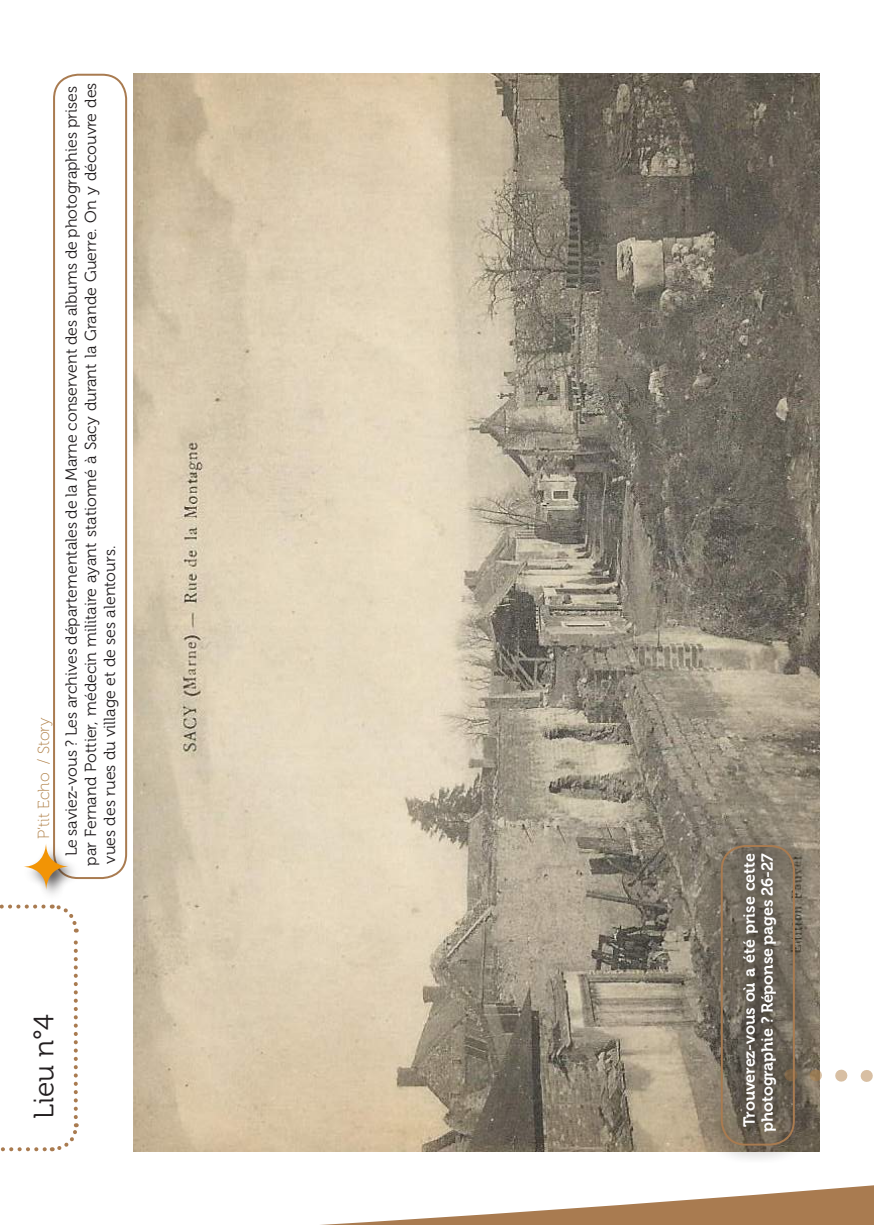
<style>
.page{position:relative;width:874px;height:1225px;background:#fff}
.page>*{position:absolute;margin:0;border:0;box-sizing:border-box;transform-origin:0 0}
.t1{font:28px "Museo 300";color:#231f20}
.t2{font:16px/19.2px "Museo 300";color:#231f20}
.t3{font:16px/18px "Museo 700";color:#fff;text-align:center}
.t4{font:16px "Museo 100";color:#b08047}
</style>
<div class="page">
<svg style="left:51px;top:904px;width:28px;height:179px"></svg>
<svg style="left:0;top:904px;width:44px;height:4px"></svg>
<img style="left:133px;top:74px;width:686px;height:1009px">
<div style="left:53px;top:74px;width:74px;height:805px;border:2px solid #a97b50;border-radius:24px"></div>
<div style="left:21px;top:841px;width:61px;height:62px;background:#231f20;opacity:.75"></div>
<svg style="left:23px;top:843px;width:46px;height:47px"></svg>
<svg style="left:812px;top:1063px;width:61px;height:20px"></svg>
<div style="left:702px;top:826px;width:110px;height:337px;background:#231f20;opacity:.75"></div>
<div style="left:720px;top:845px;width:74px;height:300px;border:2px solid #a97b50;border-radius:24px"></div>
<svg style="left:0;top:1083px;width:873px;height:142px"></svg>
<svg style="left:471px;top:1107px;width:402px;height:112px"></svg>
<p class="t4" style="left:35px;top:839px;width:123px;rotate:-90deg">P’tit Echo / Story</p>
<p class="t2" style="left:62px;top:865px;width:784px;text-indent:9px;rotate:-90deg">Le saviez-vous ? Les archives départementales de la Marne conservent des albums de photographies prises par Fernand Pottier, médecin militaire ayant stationné à Sacy durant la Grande Guerre. On y découvre des vues des rues du village et de ses alentours.</p>
<h1 class="t1" style="left:29px;top:1119px;width:107px;rotate:-90deg">Lieu n°4</h1>
<p class="t3" style="left:740px;top:1132px;width:281px;rotate:-90deg">Trouverez-vous où a été prise cette photographie ? Réponse pages 26-27</p>
</div>
